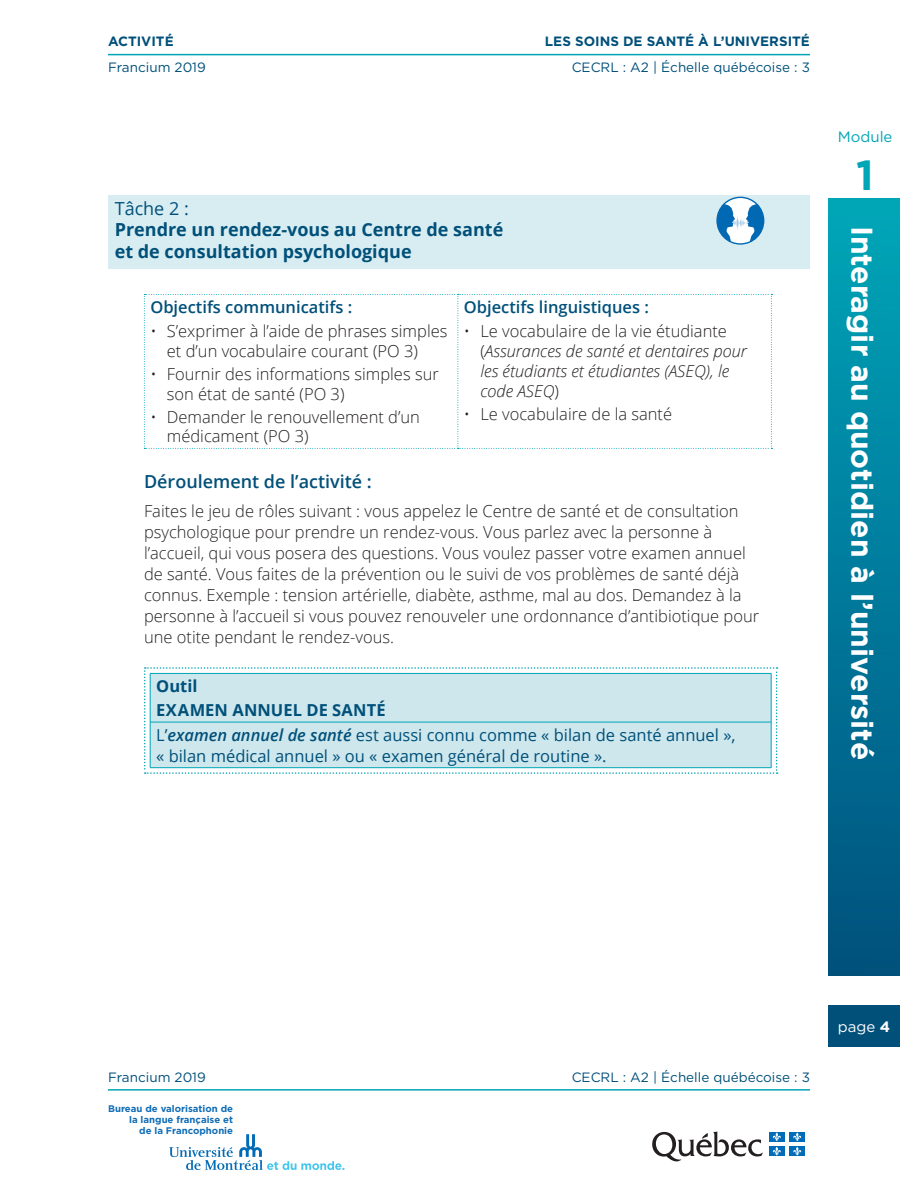
<style>
.page{position:relative;width:918px;height:1188px;background:#fff}
.page>*{position:absolute;margin:0;border:0;box-sizing:border-box;transform-origin:0 0}
.t1{font:700 42px "Gotham HTF";color:#00a5b6}
.t2{font:700 30px "Gotham HTF";color:#fff}
.t3{font:700 18px/21.6px "Open Sans";color:#00507a}
.t4{font:600 18px "Open Sans";color:#00507a}
.t5{font:18px "Open Sans";color:#00507a}
.t6{font:300 16.5px/21px "Open Sans";color:#231f20}
.t7{font:16.5px/24.3px "Open Sans";color:#00507a}
.t8{font:italic 300 16.5px/19.8px "Open Sans";color:#231f20}
.t9{font:600 16.5px "Open Sans";color:#00507a}
.t10{font:15px "Gotham";color:#00a5b6}
.t11{font:15px "Gotham HTF";color:#fff}
.t12{font:13.5px "Gotham HTF";color:#00507a}
.t13{font:700 13.5px "Gotham HTF";color:#00507a}
.t14{font:700 9.6px/11.1px "Gotham";color:#0f6cb6;text-align:right}
.s1{font-style:normal}
.s2{font-weight:700}
.s3{font-weight:600;font-style:italic}
</style>
<div class="page">
<div style="left:828px;top:1005px;width:72px;height:41px;background:#00507a"></div>
<svg style="left:652px;top:1131px;width:111px;height:31px"></svg>
<div style="left:769px;top:1132px;width:16px;height:10px;background:#006cb7"></div>
<svg style="left:773px;top:1132px;width:8px;height:9px"></svg>
<div style="left:789px;top:1132px;width:16px;height:10px;background:#006cb7"></div>
<svg style="left:793px;top:1132px;width:8px;height:9px"></svg>
<div style="left:769px;top:1146px;width:16px;height:10px;background:#006cb7"></div>
<svg style="left:773px;top:1147px;width:8px;height:9px"></svg>
<div style="left:789px;top:1146px;width:16px;height:10px;background:#006cb7"></div>
<svg style="left:793px;top:1147px;width:8px;height:9px"></svg>
<svg style="left:169px;top:1134px;width:175px;height:36px"></svg>
<div style="left:828px;top:198px;width:72px;height:778px;background:linear-gradient(to bottom,#00a6b9,#00507d)"></div>
<hr style="left:108px;top:54px;width:702px;height:1px;background:#00a5b6">
<hr style="left:108px;top:1089px;width:702px;height:2px;background:#00a5b6">
<div style="left:108px;top:195px;width:702px;height:73px;background:#d8edf1"></div>
<svg style="left:144px;top:294px;width:628px;height:155px"></svg>
<svg style="left:144px;top:667px;width:634px;height:107px;background:#c9e6eb"></svg>
<svg style="left:717px;top:197px;width:47px;height:47px"></svg>
<svg style="left:717px;top:204px;width:47px;height:39px;background:#82b5d9"></svg>
<div style="left:716px;top:197px;width:48px;height:48px;border:1px solid #0168b3;border-radius:50%"></div>
<p class="t13" style="left:108px;top:34px;width:67px">ACTIVITÉ</p>
<p class="t13" style="left:545px;top:34px;width:267px">LES SOINS DE SANTÉ À L’UNIVERSITÉ</p>
<p class="t12" style="left:108px;top:59px;width:99px">Francium 2019</p>
<p class="t12" style="left:572px;top:59px;width:240px">CECRL : A2 | Échelle québécoise : 3</p>
<p class="t5" style="left:115px;top:196px;width:76px">Tâche 2 :</p>
<p class="t3" style="left:115px;top:219px;width:390px">Prendre un rendez-vous au Centre de santé et de consultation psychologique</p>
<p class="t9" style="left:150px;top:296px;width:203px">Objectifs communicatifs :</p>
<p class="t6" style="left:167px;top:321px;width:282px;line-height:19.8px;text-indent:-16px">• S’exprimer à l’aide de phrases simples et d’un vocabulaire courant (PO 3)</p>
<p class="t6" style="left:167px;top:364px;width:274px;line-height:19.8px;text-indent:-16px">• Fournir des informations simples sur son état de santé (PO 3)</p>
<p class="t6" style="left:167px;top:406px;width:255px;line-height:19.8px;text-indent:-16px">• Demander le renouvellement d’un médicament (PO 3)</p>
<p class="t9" style="left:464px;top:296px;width:187px">Objectifs linguistiques :</p>
<p class="t8" style="left:480px;top:321px;width:268px;text-indent:-16px"><span class="s1">• Le vocabulaire de la vie étudiante (</span>Assurances de santé et dentaires pour les étudiants et étudiantes (ASEQ), le code ASEQ<span class="s1">)</span></p>
<p class="t6" style="left:464px;top:403px;width:210px">• Le vocabulaire de la santé</p>
<p class="t4" style="left:144px;top:469px;width:229px">Déroulement de l’activité :</p>
<p class="t6" style="left:144px;top:500px;width:617px">Faites le jeu de rôles suivant : vous appelez le Centre de santé et de consultation psychologique pour prendre un rendez-vous. Vous parlez avec la personne à l’accueil, qui vous posera des questions. Vous voulez passer votre examen annuel de santé. Vous faites de la prévention ou le suivi de vos problèmes de santé déjà connus. Exemple : tension artérielle, diabète, asthme, mal au dos. Demandez à la personne à l’accueil si vous pouvez renouveler une ordonnance d’antibiotique pour une otite pendant le rendez-vous.</p>
<p class="t7" style="left:156px;top:674px;width:581px"><span class="s2">Outil<br>EXAMEN ANNUEL DE SANTÉ<br></span>L’<span class="s3">examen annuel de santé</span> est aussi connu comme « bilan de santé annuel »,</p>
<p class="t7" style="left:156px;top:743px;width:452px">« bilan médical annuel » ou « examen général de routine ».</p>
<p class="t10" style="left:838px;top:128px;width:56px">Module</p>
<h1 class="t1" style="left:856px;top:151px;width:19px">1</h1>
<h2 class="t2" style="left:879px;top:226px;width:536px;rotate:90deg">Interagir au quotidien à l’université</h2>
<p class="t12" style="left:108px;top:1069px;width:99px">Francium 2019</p>
<p class="t12" style="left:572px;top:1069px;width:240px">CECRL : A2 | Échelle québécoise : 3</p>
<p class="t14" style="left:108px;top:1103px;width:126px">Bureau de valorisation de la langue française et<br>de la Francophonie</p>
<p class="t11" style="left:838px;top:1018px;width:54px">page <span class="s2">4</span></p>
</div>
